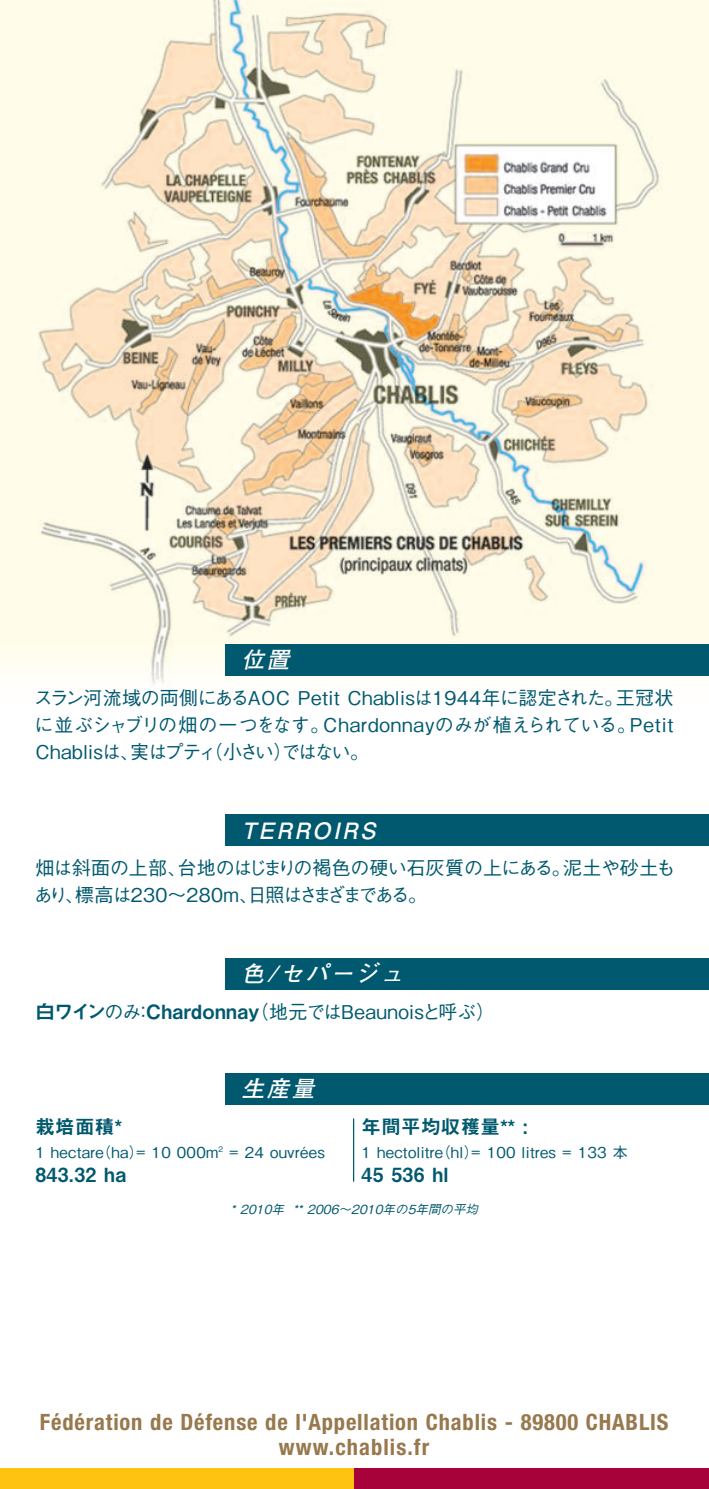
<style>
.page{position:relative;width:709px;height:1489px;background:#fff}
.page>*{position:absolute;margin:0;border:0;box-sizing:border-box;transform-origin:0 0}
.t1{font:700 condensed 22.5px/24.5px "Helvetica Neue";letter-spacing:.04em;color:#98784d;text-align:center}
.t2{font:italic 700 22.5px "Futo Go B101 Pro";color:#fff}
.t3{font:19.5px "Midashi Go Pro MB31";letter-spacing:.015em;color:#00596e}
.t4{font:500 19px/27px "Gothic BBB Pro";letter-spacing:-.01em;color:#00596e;text-align:justify}
.t5{font:500 19px "Gothic BBB Pro";letter-spacing:.02em;color:#00596e}
.t6{font:500 15px "Gothic BBB Pro";letter-spacing:.02em;color:#00596e}
.t7{font:italic 500 12.5px "Gothic BBB Pro";color:#00596e}
.s1{font-family:"Midashi Go Pro MB31";font-weight:400;font-size:19.5px}
</style>
<div class="page">
<img style="left:0;top:0;width:709px;height:1182px">
<div style="left:225px;top:644px;width:484px;height:31px;background:#00596e"></div>
<div style="left:225px;top:814px;width:484px;height:31px;background:#00596e"></div>
<div style="left:225px;top:958px;width:484px;height:31px;background:#00596e"></div>
<div style="left:225px;top:1073px;width:484px;height:31px;background:#00596e"></div>
<div style="left:0;top:1467px;width:354px;height:21px;background:#fec210"></div>
<div style="left:354px;top:1467px;width:355px;height:21px;background:#a70239"></div>
<hr style="left:353px;top:1118px;width:1px;height:63px;background:#00596e">
<p class="t2" style="left:242px;top:641px;width:55px">位置</p>
<p class="t4" style="left:34px;top:682px;width:641px">スラン河流域の両側にあるAOC Petit Chablisは1944年に認定された。王冠状に並ぶシャブリの畑の一つをなす。Chardonnayのみが植えられている。Petit Chablisは、実はプティ（小さい）ではない。</p>
<p class="t2" style="left:242px;top:812px;width:142px">TERROIRS</p>
<p class="t4" style="left:34px;top:852px;width:643px">畑は斜面の上部、台地のはじまりの褐色の硬い石灰質の上にある。泥土や砂土もあり、標高は230〜280m、日照はさまざまである。</p>
<p class="t2" style="left:242px;top:955px;width:169px">色/セパージュ</p>
<p class="t5" style="left:35px;top:996px;width:461px"><span class="s1">白ワイン</span>のみ：<span class="s1">Chardonnay</span>（地元ではBeaunoisと呼ぶ）</p>
<p class="t2" style="left:242px;top:1070px;width:80px">生産量</p>
<p class="t3" style="left:35px;top:1111px;width:88px">栽培面積*</p>
<p class="t6" style="left:35px;top:1140px;width:291px">1 hectare（ha）= 10 000m<sup>2</sup> = 24 ouvrées</p>
<p class="t3" style="left:35px;top:1158px;width:92px">843.32 ha</p>
<p class="t3" style="left:361px;top:1111px;width:168px">年間平均収穫量** :</p>
<p class="t6" style="left:361px;top:1140px;width:268px">1 hectolitre（hl）= 100 litres = 133 本</p>
<p class="t3" style="left:361px;top:1158px;width:88px">45 536 hl</p>
<p class="t7" style="left:231px;top:1199px;width:252px">* 2010年 ** 2006〜2010年の5年間の平均</p>
<p class="t1" style="left:40px;top:1411px;width:630px">Fédération de Défense de l'Appellation Chablis - 89800 CHABLIS www.chablis.fr</p>
</div>
